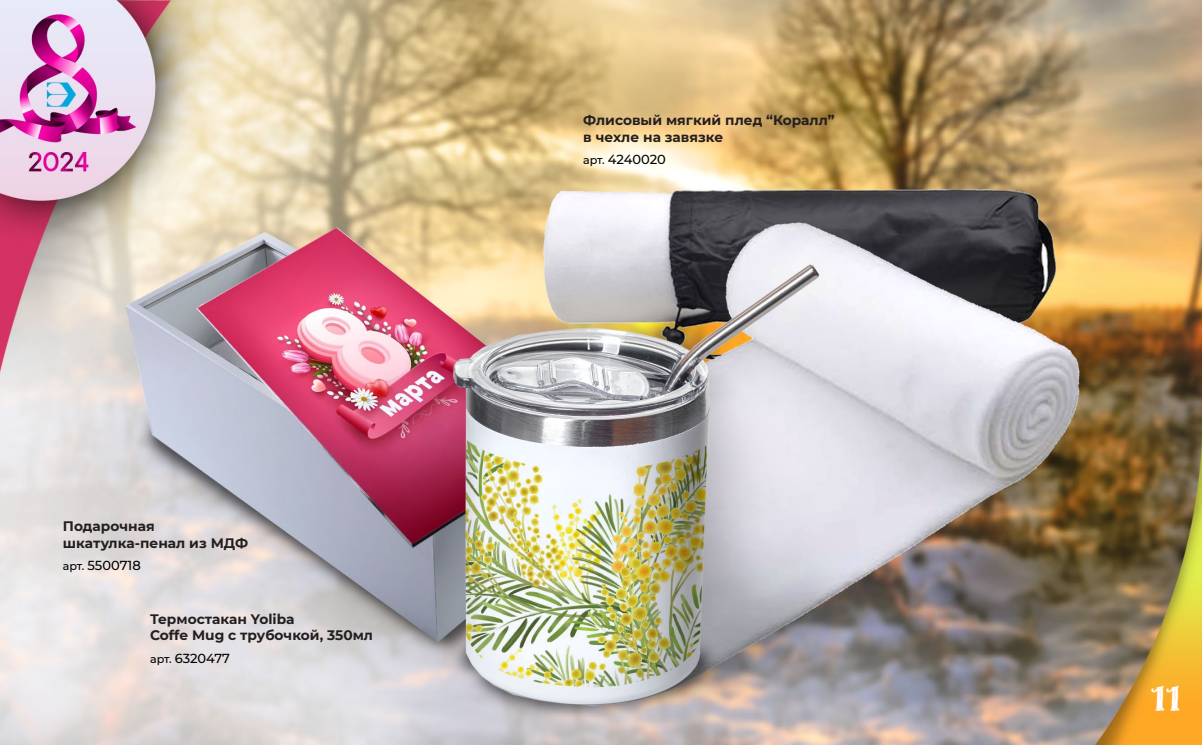
<style>
.page{position:relative;width:1202px;height:745px;background:#fff}
.page>*{position:absolute;margin:0;border:0;box-sizing:border-box;transform-origin:0 0}
.t1{font:37.5px "Vtks Velhos Tempos";color:#fff}
.t2{font:700 13.75px/16.5px "Montserrat";color:#231f20}
.t3{font:500 13px "Montserrat";color:#000}
.s1{font-size:11.12px}
</style>
<div class="page">
<img style="left:0;top:0;width:1201px;height:744px">
<p class="t2" style="left:63px;top:517px;width:187px">Подарочная шкатулка-пенал из МДФ</p>
<p class="t3" style="left:63px;top:556px;width:79px"><span class="s1">арт.</span> 5500718</p>
<p class="t2" style="left:150px;top:609px;width:224px">Термостакан Yoliba<br>Coffe Mug с трубочкой, 350мл</p>
<p class="t3" style="left:150px;top:648px;width:81px"><span class="s1">арт.</span> 6320477</p>
<p class="t2" style="left:583px;top:111px;width:253px">Флисовый мягкий плед “Коралл” в чехле на завязке</p>
<p class="t3" style="left:583px;top:150px;width:84px"><span class="s1">арт.</span> 4240020</p>
<h1 class="t1" style="left:1150px;top:673px;width:32px">11</h1>
</div>
